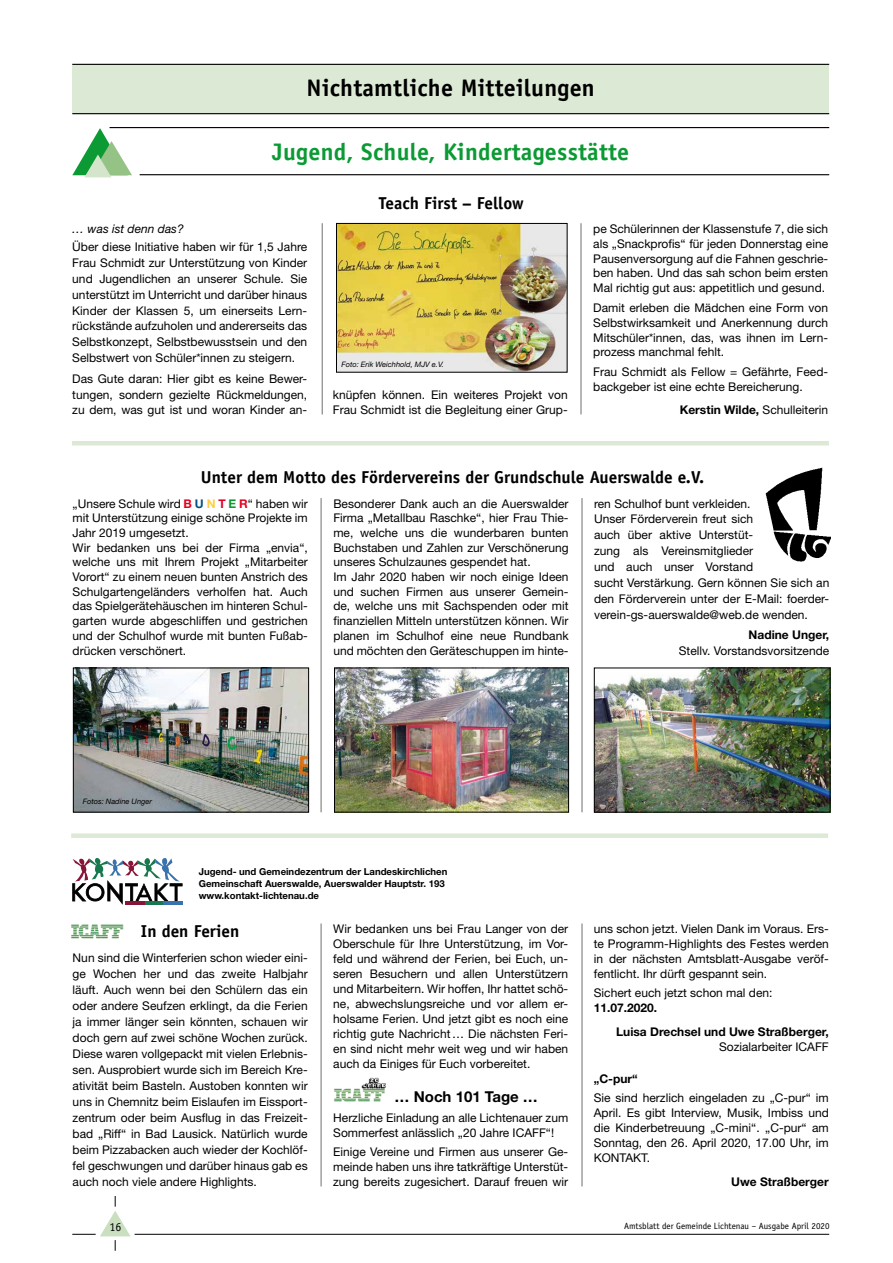
<style>
.page{position:relative;width:893px;height:1263px;background:#fff}
.page>*{position:absolute;margin:0;border:0;box-sizing:border-box;transform-origin:0 0}
.t1{font:700 24px "Officina Sans";letter-spacing:.01em;color:#0b9a33}
.t2{font:700 24px "Officina Sans";letter-spacing:.01em;color:#000}
.t3{font:700 17.25px "Officina Sans";color:#000}
.t4{font:700 15px "Helvetica Neue";color:#000}
.t5{font:12px/15px "Helvetica Neue";color:#000;text-align:justify}
.t6{font:700 12px/23.5px "Helvetica Neue";color:#000}
.t7{font:italic 12px "Helvetica Neue";color:#000}
.t8{font:12px "Officina Sans";color:#000}
.t9{font:700 9.6px/11.7px "Helvetica Neue";color:#000}
.t10{font:9px "Officina Sans";color:#000}
.t11{font:italic 7.5px "Helvetica Neue";color:#000}
.s1{font-weight:400}
.s2{font-weight:700;color:#e3001e}
.s3{font-weight:700;color:#005185}
.s4{font-weight:700;color:#fece43}
.s5{font-weight:700;color:#e4002c}
.s6{font-weight:700;color:#0b9a33}
</style>
<div class="page">
<hr style="left:135px;top:1234px;width:694px;height:1px;background:#000">
<svg style="left:72px;top:1196px;width:59px;height:55px"></svg>
<div style="left:72px;top:64px;width:757px;height:50px;background:#dcead5"></div>
<hr style="left:72px;top:113px;width:757px;height:1px;background:#000">
<hr style="left:72px;top:64px;width:757px;height:1px;background:#000">
<hr style="left:110px;top:127px;width:719px;height:1px;background:#000">
<hr style="left:140px;top:174px;width:689px;height:1px;background:#000">
<svg style="left:72px;top:128px;width:60px;height:49px"></svg>
<img style="left:338px;top:225px;width:227px;height:145px">
<div style="left:336px;top:223px;width:231px;height:149px;border:1px solid #000"></div>
<hr style="left:322px;top:223px;width:1px;height:191px;background:#6f6f6e">
<hr style="left:581px;top:223px;width:1px;height:191px;background:#6f6f6e">
<hr style="left:72px;top:441px;width:757px;height:4px;background:#dcead5">
<svg style="left:72px;top:858px;width:111px;height:47px"></svg>
<hr style="left:144px;top:902px;width:19px;height:3px;background:#17774d">
<hr style="left:163px;top:902px;width:20px;height:3px;background:#3973ad">
<hr style="left:125px;top:902px;width:19px;height:3px;background:#871537">
<img style="left:71px;top:924px;width:53px;height:15px">
<img style="left:334px;top:1077px;width:52px;height:25px">
<img style="left:75px;top:670px;width:232px;height:140px">
<div style="left:73px;top:668px;width:236px;height:144px;border:1px solid #000"></div>
<img style="left:336px;top:670px;width:231px;height:140px">
<div style="left:334px;top:668px;width:235px;height:144px;border:1px solid #000"></div>
<img style="left:596px;top:670px;width:232px;height:140px">
<div style="left:594px;top:668px;width:236px;height:144px;border:1px solid #000"></div>
<hr style="left:321px;top:498px;width:1px;height:314px;background:#6f6f6e">
<hr style="left:582px;top:498px;width:1px;height:314px;background:#6f6f6e">
<img style="left:766px;top:467px;width:65px;height:95px">
<div style="left:71px;top:833px;width:757px;height:5px;background:#dcead5"></div>
<hr style="left:321px;top:923px;width:1px;height:263px;background:#6f6f6e">
<hr style="left:582px;top:923px;width:1px;height:263px;background:#6f6f6e">
<h1 class="t2" style="left:307px;top:73px;width:290px">Nichtamtliche Mitteilungen</h1>
<h1 class="t1" style="left:272px;top:137px;width:358px">Jugend, Schule, Kindertagesstätte</h1>
<h2 class="t3" style="left:379px;top:192px;width:146px">Teach First – Fellow</h2>
<p class="t7" style="left:72px;top:221px;width:113px">… was ist denn das?</p>
<p class="t5" style="left:72px;top:238px;width:236px;line-height:15.9px">Über diese Initiative haben wir für 1,5 Jahre Frau Schmidt zur Unterstützung von Kinder und Jugendlichen an unserer Schule. Sie unterstützt im Unterricht und darüber hinaus Kinder der Klassen 5, um einerseits Lern&shy;rückstände aufzuholen und andererseits das Selbstkonzept, Selbstbewusstsein und den Selbstwert von Schüler*innen zu steigern.</p>
<p class="t5" style="left:72px;top:370px;width:236px;line-height:15.9px">Das Gute daran: Hier gibt es keine Bewer&shy;tungen, sondern gezielte Rückmeldungen, zu dem, was gut ist und woran Kinder an-</p>
<p class="t11" style="left:341px;top:360px;width:104px">Foto: Erik Weichhold, MJV e.V.</p>
<p class="t5" style="left:333px;top:387px;width:236px">knüpfen können. Ein weiteres Projekt von<br>Frau Schmidt ist die Begleitung einer Grup-</p>
<p class="t5" style="left:593px;top:221px;width:236px">pe Schülerinnen der Klassenstufe 7, die sich als „Snackprofis“ für jeden Donnerstag eine Pausenversorgung auf die Fahnen geschrie&shy;ben haben. Und das sah schon beim ersten Mal richtig gut aus: appetitlich und gesund.</p>
<p class="t5" style="left:593px;top:300px;width:236px">Damit erleben die Mädchen eine Form von Selbstwirksamkeit und Anerkennung durch Mitschüler*innen, das, was ihnen im Lern&shy;prozess manchmal fehlt.</p>
<p class="t5" style="left:593px;top:364px;width:236px">Frau Schmidt als Fellow = Gefährte, Feed&shy;backgeber ist eine echte Bereicherung.</p>
<p class="t6" style="left:680px;top:398px;width:150px">Kerstin Wilde, <span class="s1">Schulleiterin</span></p>
<h2 class="t3" style="left:201px;top:466px;width:505px">Unter dem Motto des Fördervereins der Grundschule Auerswalde e.V.</h2>
<p class="t5" style="left:73px;top:496px;width:237px;text-align:left">„Unsere Schule wird <span class="s2">B</span> <span class="s3">U</span> <span class="s4">N</span> <span class="s5">T</span> <span class="s6">E</span> <span class="s2">R</span>“ haben wir mit Unterstützung einige schöne Projekte im Jahr 2019 umgesetzt.<br>Wir bedanken uns bei der Firma „envia“, welche uns mit Ihrem Projekt „Mitarbeiter Vorort“ zu einem neuen bunten Anstrich des Schulgartengeländers verholfen hat. Auch das Spielgerätehäuschen im hinteren Schul&shy;garten wurde abgeschliffen und gestrichen und der Schulhof wurde mit bunten Fußab&shy;drücken verschönert.</p>
<p class="t5" style="left:333px;top:496px;width:237px;text-align:left">Besonderer Dank auch an die Auerswalder Firma „Metallbau Raschke“, hier Frau Thie&shy;me, welche uns die wunderbaren bunten Buchstaben und Zahlen zur Verschönerung unseres Schulzaunes gespendet hat.<br>Im Jahr 2020 haben wir noch einige Ideen und suchen Firmen aus unserer Gemein&shy;de, welche uns mit Sachspenden oder mit finanziellen Mitteln unterstützen können. Wir planen im Schulhof eine neue Rundbank und möchten den Geräteschuppen im hinte-</p>
<p class="t5" style="left:594px;top:495px;width:237px;line-height:15.9px;text-align:left">ren Schulhof bunt verkleiden.<br>Unser Förderverein freut sich<br>auch über aktive Unterstüt-<br>zung als Vereinsmitglieder<br>und auch unser Vorstand<br>sucht Verstärkung. Gern können Sie sich an den Förderverein unter der E-Mail: foerder&shy;verein-gs-auerswalde@web.de wenden.</p>
<p class="t6" style="left:749px;top:623px;width:82px">Nadine Unger,</p>
<p class="t5" style="left:679px;top:643px;width:152px">Stellv. Vorstandsvorsitzende</p>
<p class="t11" style="left:83px;top:797px;width:71px">Fotos: Nadine Unger</p>
<p class="t9" style="left:199px;top:866px;width:250px">Jugend- und Gemeindezentrum der Landeskirchlichen<br>Gemeinschaft Auerswalde, Auerswalder Hauptstr. 193 www.kontakt-lichtenau.de</p>
<h2 class="t3" style="left:141px;top:920px;width:100px">In den Ferien</h2>
<p class="t5" style="left:73px;top:949px;width:237px;line-height:16px">Nun sind die Winterferien schon wieder eini&shy;ge Wochen her und das zweite Halbjahr läuft. Auch wenn bei den Schülern das ein oder andere Seufzen erklingt, da die Ferien ja immer länger sein könnten, schauen wir doch gern auf zwei schöne Wochen zurück.<br>Diese waren vollgepackt mit vielen Erlebnis&shy;sen. Ausprobiert wurde sich im Bereich Kre&shy;ativität beim Basteln. Austoben konnten wir uns in Chemnitz beim Eislaufen im Eissport&shy;zentrum oder beim Ausflug in das Freizeit&shy;bad „Riff“ in Bad Lausick. Natürlich wurde beim Pizzabacken auch wieder der Kochlöf&shy;fel geschwungen und darüber hinaus gab es auch noch viele andere Highlights.</p>
<p class="t5" style="left:333px;top:921px;width:237px">Wir bedanken uns bei Frau Langer von der Oberschule für Ihre Unterstützung, im Vor&shy;feld und während der Ferien, bei Euch, un&shy;seren Besuchern und allen Unterstützern und Mitarbeitern. Wir hoffen, Ihr hattet schö&shy;ne, abwechslungsreiche und vor allem er&shy;holsame Ferien. Und jetzt gibt es noch eine richtig gute Nachricht… Die nächsten Feri&shy;en sind nicht mehr weit weg und wir haben auch da Einiges für Euch vorbereitet.</p>
<p class="t4" style="left:395px;top:1088px;width:145px">… Noch 101 Tage …</p>
<p class="t5" style="left:333px;top:1110px;width:237px">Herzliche Einladung an alle Lichtenauer zum<br>Sommerfest anlässlich „20 Jahre ICAFF“!</p>
<p class="t5" style="left:333px;top:1144px;width:237px">Einige Vereine und Firmen aus unserer Ge&shy;meinde haben uns ihre tatkräftige Unterstüt&shy;zung bereits zugesichert. Darauf freuen wir</p>
<p class="t5" style="left:594px;top:921px;width:237px">uns schon jetzt. Vielen Dank im Voraus. Ers&shy;te Programm-Highlights des Festes werden in der nächsten Amtsblatt-Ausgabe veröf&shy;fentlicht. Ihr dürft gespannt sein.</p>
<p class="t5" style="left:594px;top:985px;width:180px">Sichert euch jetzt schon mal den:</p>
<p class="t6" style="left:616px;top:996px;width:214px;text-indent:-22px">11.07.2020.<br>Luisa Drechsel und Uwe Straßberger,</p>
<p class="t5" style="left:719px;top:1039px;width:111px">Sozialarbeiter ICAFF</p>
<p class="t6" style="left:594px;top:1067px;width:46px">„C-pur“</p>
<p class="t5" style="left:594px;top:1090px;width:237px">Sie sind herzlich eingeladen zu „C-pur“ im April. Es gibt Interview, Musik, Imbiss und die Kinderbetreuung „C-mini“. „C-pur“ am Sonntag, den 26. April 2020, 17.00 Uhr, im KONTAKT.</p>
<p class="t6" style="left:731px;top:1170px;width:99px">Uwe Straßberger</p>
<p class="t8" style="left:109px;top:1220px;width:13px">16</p>
<p class="t10" style="left:624px;top:1220px;width:207px">Amtsblatt der Gemeinde Lichtenau – Ausgabe April 2020</p>
</div>
